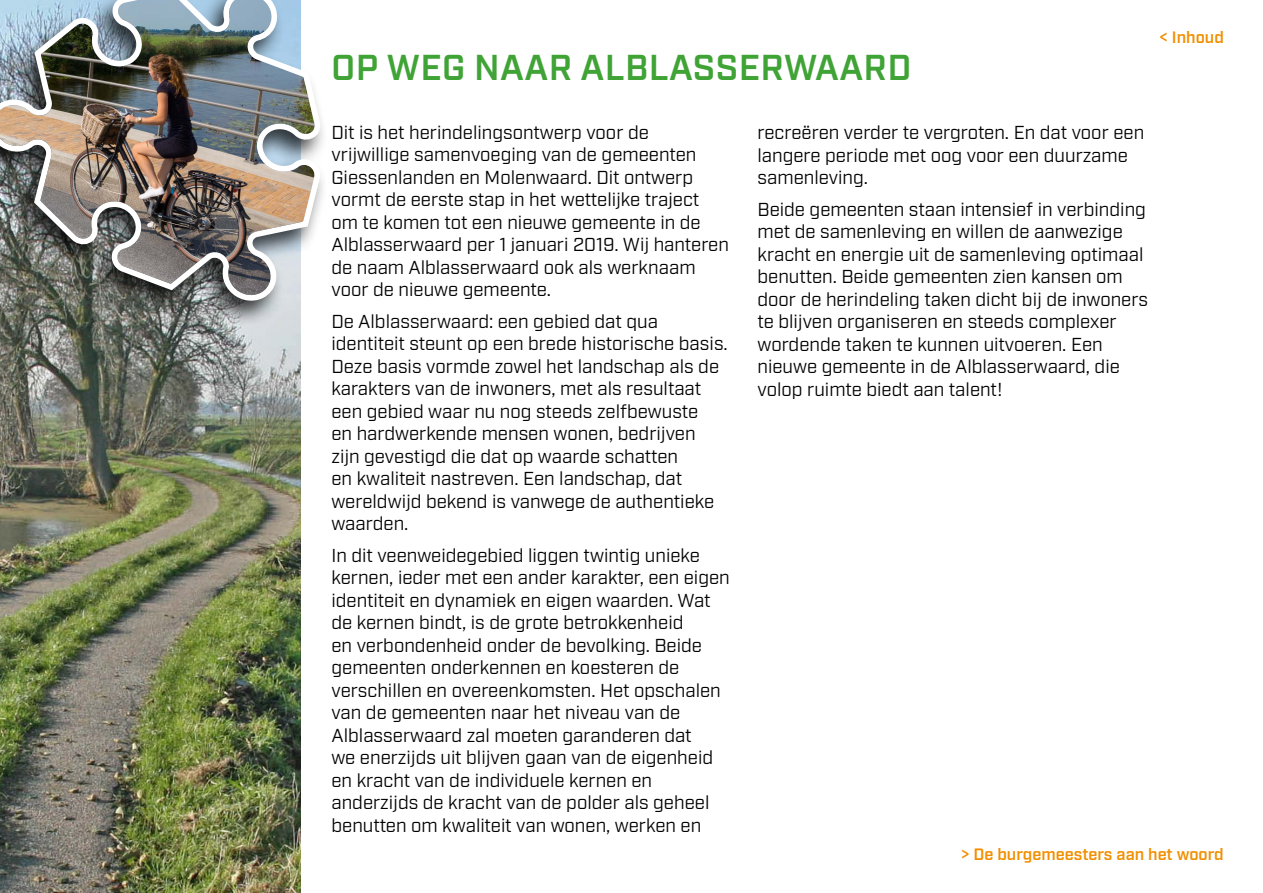
<style>
.page{position:relative;width:1263px;height:893px;background:#fff}
.page>*{position:absolute;margin:0;border:0;box-sizing:border-box;transform-origin:0 0}
.t1{font:600 36px "Industry";letter-spacing:.01em;color:#40a336}
.t2{font:18.75px/22.5px "Industry";color:#000}
.t3{font:600 16.5px "Industry";color:#f28f00}
</style>
<div class="page">
<img style="left:0;top:328px;width:300px;height:564px">
<div style="left:0;top:0;width:329px;height:328px;background:#000;opacity:.75"></div>
<img style="left:0;top:0;width:325px;height:306px">
<h1 class="t1" style="left:332px;top:46px;width:581px">OP WEG NAAR ALBLASSERWAARD</h1>
<p class="t3" style="left:1159px;top:27px;width:66px">&lt; Inhoud</p>
<p class="t2" style="left:331px;top:121px;width:399px">Dit is het herindelingsontwerp voor de vrijwillige samenvoeging van de gemeenten Giessenlanden en Molenwaard. Dit ontwerp vormt de eerste stap in het wettelijke traject om te komen tot een nieuwe gemeente in de Alblasserwaard per 1 januari 2019. Wij hanteren de naam Alblasserwaard ook als werknaam voor de nieuwe gemeente.</p>
<p class="t2" style="left:331px;top:310px;width:398px">De Alblasserwaard: een gebied dat qua identiteit steunt op een brede historische basis.<br>Deze basis vormde zowel het landschap als de karakters van de inwoners, met als resultaat een gebied waar nu nog steeds zelfbewuste<br>en hardwerkende mensen wonen, bedrijven zijn gevestigd die dat op waarde schatten<br>en kwaliteit nastreven. Een landschap, dat wereldwijd bekend is vanwege de authentieke waarden.</p>
<p class="t2" style="left:331px;top:544px;width:400px">In dit veenweidegebied liggen twintig unieke kernen, ieder met een ander karakter, een eigen identiteit en dynamiek en eigen waarden. Wat de kernen bindt, is de grote betrokkenheid<br>en verbondenheid onder de bevolking. Beide gemeenten onderkennen en koesteren de verschillen en overeenkomsten. Het opschalen van de gemeenten naar het niveau van de Alblasserwaard zal moeten garanderen dat<br>we enerzijds uit blijven gaan van de eigenheid en kracht van de individuele kernen en anderzijds de kracht van de polder als geheel benutten om kwaliteit van wonen, werken en</p>
<p class="t2" style="left:757px;top:122px;width:388px">recreëren verder te vergroten. En dat voor een langere periode met oog voor een duurzame samenleving.</p>
<p class="t2" style="left:757px;top:199px;width:392px">Beide gemeenten staan intensief in verbinding met de samenleving en willen de aanwezige kracht en energie uit de samenleving optimaal benutten. Beide gemeenten zien kansen om door de herindeling taken dicht bij de inwoners te blijven organiseren en steeds complexer wordende taken te kunnen uitvoeren. Een nieuwe gemeente in de Alblasserwaard, die volop ruimte biedt aan talent!</p>
<p class="t3" style="left:961px;top:845px;width:264px">&gt; De burgemeesters aan het woord</p>
</div>
